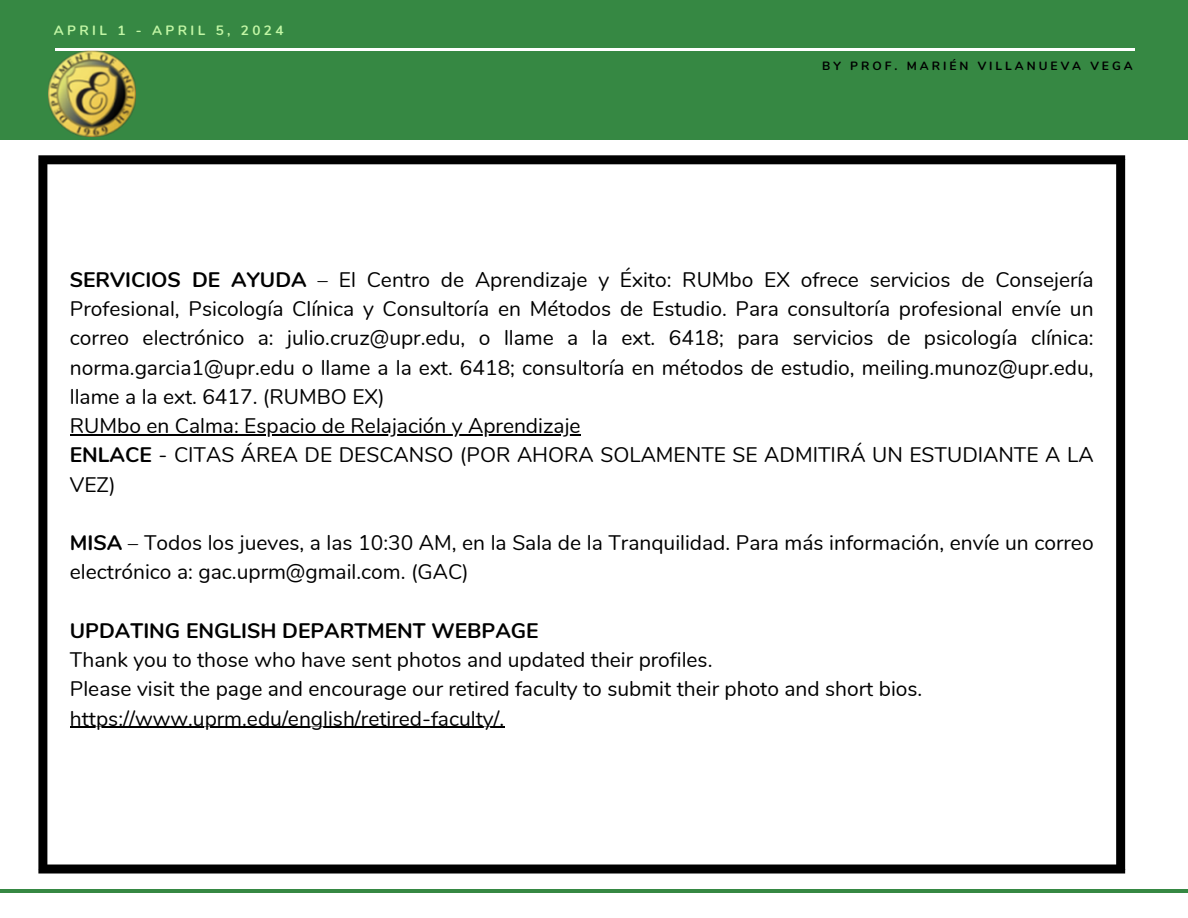
<style>
.page{position:relative;width:1188px;height:918px;background:#fff}
.page>*{position:absolute;margin:0;border:0;box-sizing:border-box;transform-origin:0 0}
.t1{font:21px/29.2px "Nunito";color:#000}
.t2{font:700 21px "Nunito";color:#000}
.t3{font:700 13.5px "Nunito";letter-spacing:.25em;color:#c2f6a5}
.t4{font:700 12px "Nunito";letter-spacing:.25em;color:#000}
.s1{font-weight:700}
</style>
<div class="page">
<div style="left:0;top:0;width:1188px;height:140px;background:#368843"></div>
<hr style="left:55px;top:49px;width:1080px;height:2px;background:#fff">
<hr style="left:0;top:889px;width:1188px;height:3px;background:#368843">
<img style="left:48px;top:50px;width:87px;height:87px">
<hr style="left:70px;top:434px;width:511px;height:1px;background:#000">
<hr style="left:70px;top:727px;width:434px;height:1px;background:#000">
<div style="left:38px;top:164px;width:9px;height:701px;background:#000"></div>
<div style="left:1116px;top:164px;width:9px;height:701px;background:#000"></div>
<div style="left:38px;top:155px;width:1087px;height:9px;background:#000"></div>
<div style="left:38px;top:865px;width:1087px;height:9px;background:#000"></div>
<p class="t3" style="left:54px;top:21px;width:231px">APRIL 1 - APRIL 5, 2024</p>
<p class="t4" style="left:822px;top:58px;width:312px">BY PROF. MARIÉN VILLANUEVA VEGA</p>
<p class="t1" style="left:70px;top:265px;width:1025px"><span class="s1">SERVICIOS DE AYUDA</span> – El Centro de Aprendizaje y Éxito: RUMbo EX ofrece servicios de Consejería Profesional, Psicología Clínica y Consultoría en Métodos de Estudio. Para consultoría profesional envíe un correo electrónico a: julio.cruz@upr.edu, o llame a la ext. 6418; para servicios de psicología clínica: norma.garcia1@upr.edu o llame a la ext. 6418; consultoría en métodos de estudio, meiling.munoz@upr.edu, llame a la ext. 6417. (RUMBO EX)<br>RUMbo en Calma: Espacio de Relajación y Aprendizaje<br><span class="s1">ENLACE</span> - CITAS ÁREA DE DESCANSO (POR AHORA SOLAMENTE SE ADMITIRÁ UN ESTUDIANTE A LA VEZ)</p>
<p class="t1" style="left:70px;top:529px;width:1025px"><span class="s1">MISA</span> – Todos los jueves, a las 10:30 AM, en la Sala de la Tranquilidad. Para más información, envíe un correo electrónico a: gac.uprm@gmail.com. (GAC)</p>
<p class="t2" style="left:70px;top:617px;width:470px">UPDATING ENGLISH DEPARTMENT WEBPAGE</p>
<p class="t1" style="left:70px;top:646px;width:854px">Thank you to those who have sent photos and updated their profiles.<br>Please visit the page and encourage our retired faculty to submit their photo and short bios. https://www.uprm.edu/english/retired-faculty/.</p>
</div>
